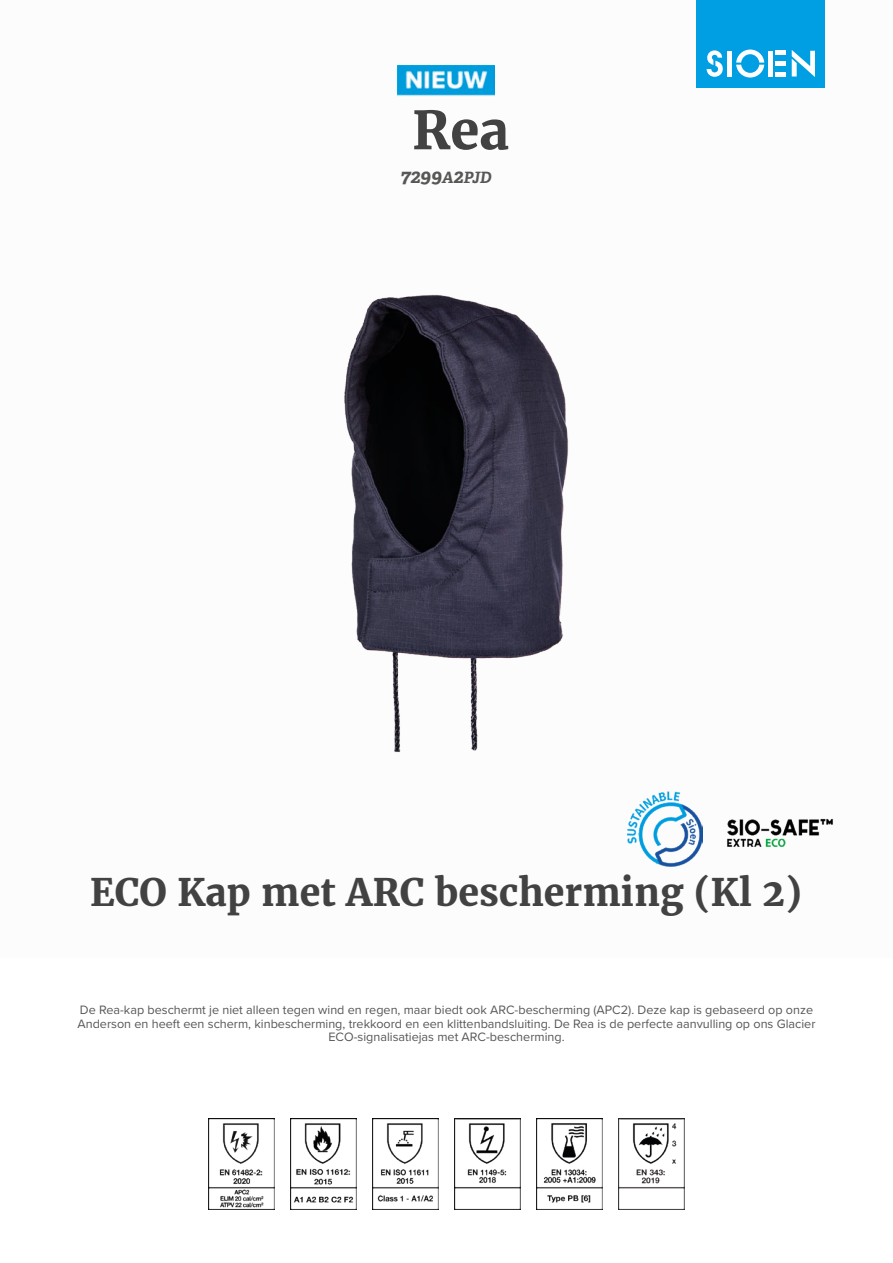
<style>
.page{position:relative;width:893px;height:1263px;background:#fff}
.page>*{position:absolute;margin:0;border:0;box-sizing:border-box;transform-origin:0 0}
.t1{font:700 52.5px "Merriweather";color:#424243}
.t2{font:700 37.5px "Merriweather";color:#424243}
.t3{font:italic 700 19.5px "Adelle";color:#575756}
.t4{font:12.6px/13.6px "Proxima Nova";color:#575756;text-align:center}
.s1{font-size:15.6px}
</style>
<div class="page">
<div style="left:697px;top:0;width:128px;height:88px;background:#009fe3"></div>
<svg style="left:707px;top:50px;width:16px;height:27px"></svg>
<svg style="left:736px;top:50px;width:28px;height:28px"></svg>
<div style="left:727px;top:51px;width:5px;height:26px;background:#fff"></div>
<div style="left:768px;top:51px;width:5px;height:26px;background:#fff"></div>
<div style="left:775px;top:72px;width:11px;height:5px;background:#fff"></div>
<div style="left:775px;top:61px;width:11px;height:5px;background:#fff"></div>
<hr style="left:775px;top:51px;width:11px;height:4px;background:#fff">
<svg style="left:792px;top:50px;width:23px;height:27px"></svg>
<img style="left:727px;top:818px;width:106px;height:29px">
<img style="left:688px;top:807px;width:15px;height:55px">
<img style="left:208px;top:1118px;width:66px;height:92px">
<img style="left:290px;top:1118px;width:66px;height:92px">
<img style="left:372px;top:1118px;width:66px;height:92px">
<img style="left:454px;top:1118px;width:67px;height:92px">
<img style="left:536px;top:1118px;width:67px;height:92px">
<img style="left:618px;top:1118px;width:67px;height:92px">
<img style="left:344px;top:294px;width:344px;height:573px">
<img style="left:397px;top:65px;width:98px;height:32px">
<h1 class="t1" style="left:412px;top:95px;width:98px">Rea</h1>
<h3 class="t3" style="left:400px;top:164px;width:93px">7299<span class="s1">A</span>2<span class="s1">PJD</span></h3>
<h2 class="t2" style="left:90px;top:867px;width:713px">ECO Kap met ARC bescherming (Kl 2)</h2>
<p class="t4" style="left:77px;top:1002px;width:739px">De Rea-kap beschermt je niet alleen tegen wind en regen, maar biedt ook ARC-bescherming (APC2). Deze kap is gebaseerd op onze<br>Anderson en heeft een scherm, kinbescherming, trekkoord en een klittenbandsluiting. De Rea is de perfecte aanvulling op ons Glacier<br>ECO-signalisatiejas met ARC-bescherming.</p>
</div>
